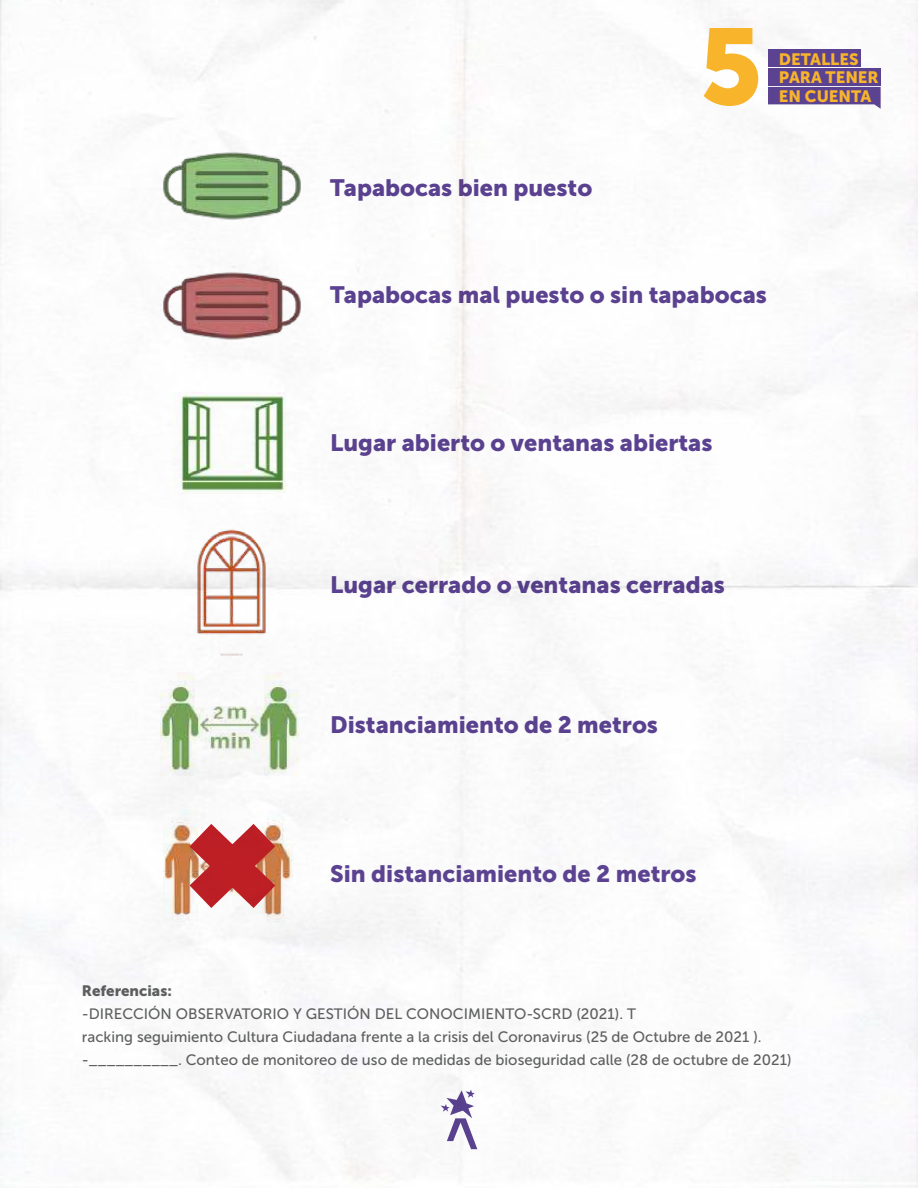
<style>
.page{position:relative;width:918px;height:1188px;background:#fff}
.page>*{position:absolute;margin:0;border:0;box-sizing:border-box;transform-origin:0 0}
.t1{font:107.25px "Museo Sans 900";color:#f8b52b}
.t2{font:23.55px "Museo Sans 900";color:#5c4392}
.t3{font:16.35px/18.6px "Museo Sans 900";color:#f8b52b}
.t4{font:15px/22.8px "Museo Sans 500";color:#606161}
.t5{font:15px "Museo Sans 900";color:#606161}
</style>
<div class="page">
<img style="left:1px;top:0;width:916px;height:1188px">
<svg style="left:768px;top:87px;width:113px;height:22px"></svg>
<div style="left:768px;top:68px;width:113px;height:18px;background:#5c4392"></div>
<div style="left:768px;top:49px;width:93px;height:18px;background:#5c4392"></div>
<h2 class="t2" style="left:330px;top:174px;width:264px">Tapabocas bien puesto</h2>
<h1 class="t1" style="left:700px;top:6px;width:64px">5</h1>
<p class="t3" style="left:779px;top:50px;width:101px">DETALLES<br>PARA TENER<br>EN CUENTA</p>
<h2 class="t2" style="left:330px;top:282px;width:438px">Tapabocas mal puesto o sin tapabocas</h2>
<h2 class="t2" style="left:330px;top:429px;width:384px">Lugar abierto o ventanas abiertas</h2>
<h2 class="t2" style="left:330px;top:571px;width:396px">Lugar cerrado o ventanas cerradas</h2>
<h2 class="t2" style="left:330px;top:712px;width:329px">Distanciamiento de 2 metros</h2>
<h2 class="t2" style="left:330px;top:860px;width:368px">Sin distanciamiento de 2 metros</h2>
<p class="t5" style="left:82px;top:983px;width:92px">Referencias:</p>
<p class="t4" style="left:82px;top:1003px;width:711px">-DIRECCIÓN OBSERVATORIO Y GESTIÓN DEL CONOCIMIENTO-SCRD (2021). T<br>racking seguimiento Cultura Ciudadana frente a la crisis del Coronavirus (25 de Octubre de 2021 ). -__________. Conteo de monitoreo de uso de medidas de bioseguridad calle (28 de octubre de 2021)</p>
</div>
